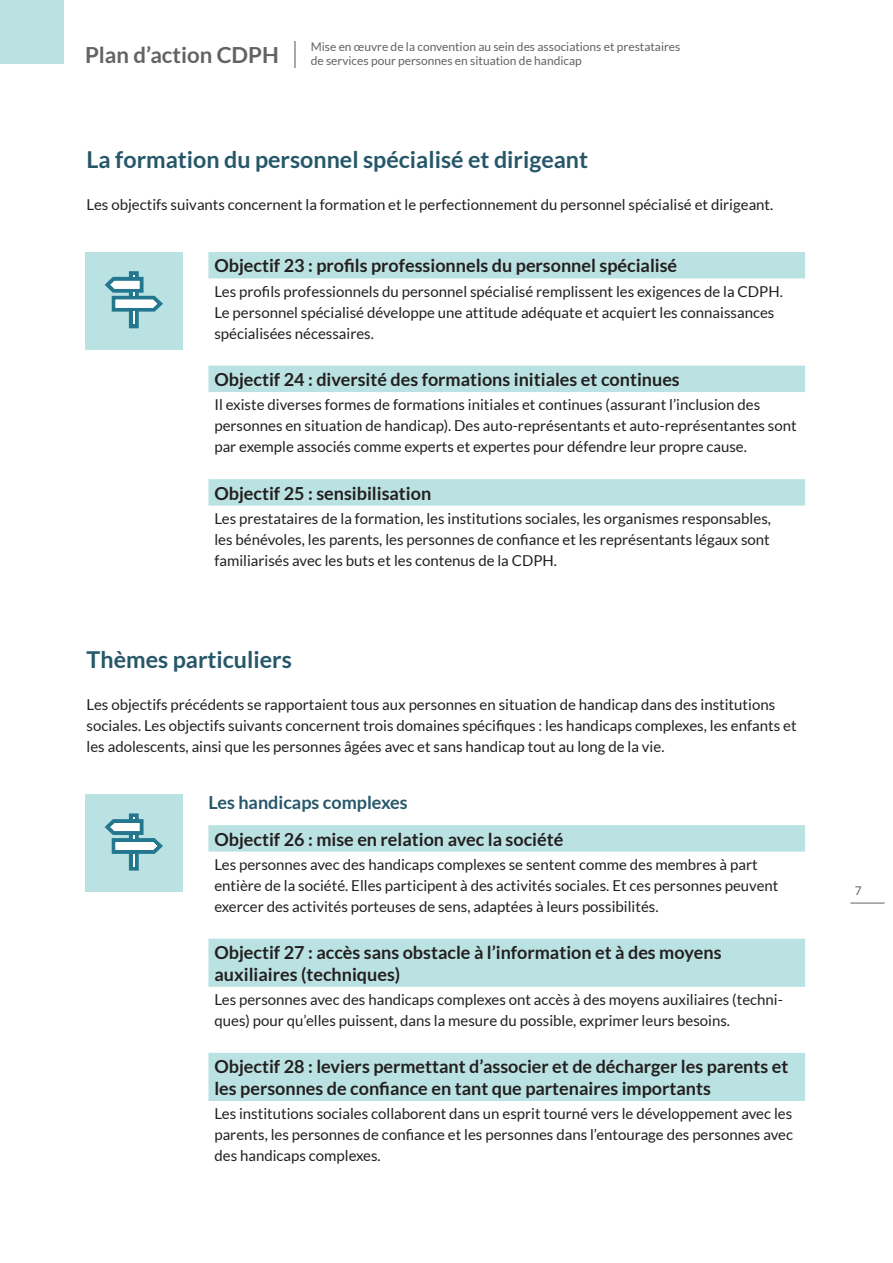
<style>
.page{position:relative;width:893px;height:1263px;background:#fff}
.page>*{position:absolute;margin:0;border:0;box-sizing:border-box;transform-origin:0 0}
.t1{font:700 23.25px "Lato";color:#255769}
.t2{font:700 22.2px "Lato";color:#636366}
.t3{font:700 18px/21.6px "Lato";color:#231f20}
.t4{font:700 18px "Lato";color:#255769}
.Ziel_Einzug{font:15px/21px "Lato";color:#231f20}
.t5{font:12px "Lato";color:#636366}
.s1{font-weight:300;font-size:28.8px}
</style>
<div class="page">
<hr style="left:850px;top:903px;width:34px;height:1px;background:#636366">
<div style="left:0;top:0;width:64px;height:64px;background:#bbe2e2"></div>
<div style="left:85px;top:252px;width:98px;height:98px;background:#bbe2e2"></div>
<svg style="left:105px;top:271px;width:58px;height:57px"></svg>
<div style="left:85px;top:794px;width:98px;height:98px;background:#bbe2e2"></div>
<svg style="left:105px;top:813px;width:58px;height:57px"></svg>
<svg style="left:208px;top:252px;width:597px;height:254px"></svg>
<svg style="left:208px;top:825px;width:597px;height:276px"></svg>
<h2 class="t2" style="left:85px;top:42px;width:216px">Plan d’action CDPH <span class="s1">|</span></h2>
<p class="t5" style="left:311px;top:40px;width:371px">Mise en œuvre de la convention au sein des associations et prestataires</p>
<p class="t5" style="left:311px;top:54px;width:273px">de services pour personnes en situation de handicap</p>
<p class="t1" style="left:87px;top:146px;width:503px">La formation du personnel spécialisé et dirigeant</p>
<p class="Ziel_Einzug" style="left:87px;top:194px;width:688px">Les objectifs suivants concernent la formation et le perfectionnement du personnel spécialisé et dirigeant.</p>
<p class="t3" style="left:214px;top:255px;width:464px">Objectif 23 : profils professionnels du personnel spécialisé</p>
<p class="Ziel_Einzug" style="left:214px;top:280px;width:570px">Les profils professionnels du personnel spécialisé remplissent les exigences de la CDPH.<br>Le personnel spécialisé développe une attitude adéquate et acquiert les connaissances spécialisées nécessaires.</p>
<p class="t3" style="left:214px;top:368px;width:467px">Objectif 24 : diversité des formations initiales et continues</p>
<p class="Ziel_Einzug" style="left:214px;top:394px;width:584px">Il existe diverses formes de formations initiales et continues (assurant l’inclusion des personnes en situation de handicap). Des auto-représentants et auto-représentantes sont par exemple associés comme experts et expertes pour défendre leur propre cause.</p>
<p class="t3" style="left:214px;top:482px;width:218px">Objectif 25 : sensibilisation</p>
<p class="Ziel_Einzug" style="left:214px;top:508px;width:558px">Les prestataires de la formation, les institutions sociales, les organismes responsables,</p>
<p class="Ziel_Einzug" style="left:214px;top:529px;width:557px">les bénévoles, les parents, les personnes de confiance et les représentants légaux sont familiarisés avec les buts et les contenus de la CDPH.</p>
<p class="t1" style="left:87px;top:646px;width:207px">Thèmes particuliers</p>
<p class="Ziel_Einzug" style="left:87px;top:694px;width:711px">Les objectifs précédents se rapportaient tous aux personnes en situation de handicap dans des institutions sociales. Les objectifs suivants concernent trois domaines spécifiques : les handicaps complexes, les enfants et les adolescents, ainsi que les personnes âgées avec et sans handicap tout au long de la vie.</p>
<p class="t4" style="left:208px;top:792px;width:201px">Les handicaps complexes</p>
<p class="t3" style="left:214px;top:828px;width:350px">Objectif 26 : mise en relation avec la société</p>
<p class="Ziel_Einzug" style="left:214px;top:854px;width:545px">Les personnes avec des handicaps complexes se sentent comme des membres à part</p>
<p class="Ziel_Einzug" style="left:214px;top:875px;width:566px">entière de la société. Elles participent à des activités sociales. Et ces personnes peuvent exercer des activités porteuses de sens, adaptées à leurs possibilités.</p>
<p class="t3" style="left:214px;top:941px;width:509px">Objectif 27 : accès sans obstacle à l’information et à des moyens auxiliaires (techniques)</p>
<p class="Ziel_Einzug" style="left:214px;top:989px;width:570px">Les personnes avec des handicaps complexes ont accès à des moyens auxiliaires (techni&shy;ques) pour qu’elles puissent, dans la mesure du possible, exprimer leurs besoins.</p>
<p class="t3" style="left:214px;top:1056px;width:575px">Objectif 28 : leviers permettant d’associer et de décharger les parents et les personnes de confiance en tant que partenaires importants</p>
<p class="Ziel_Einzug" style="left:214px;top:1103px;width:580px;text-align:justify">Les institutions sociales collaborent dans un esprit tourné vers le développement avec les parents, les personnes de confiance et les personnes dans l’entourage des personnes avec des handicaps complexes.</p>
<p class="t5" style="left:855px;top:884px;width:8px">7</p>
</div>
